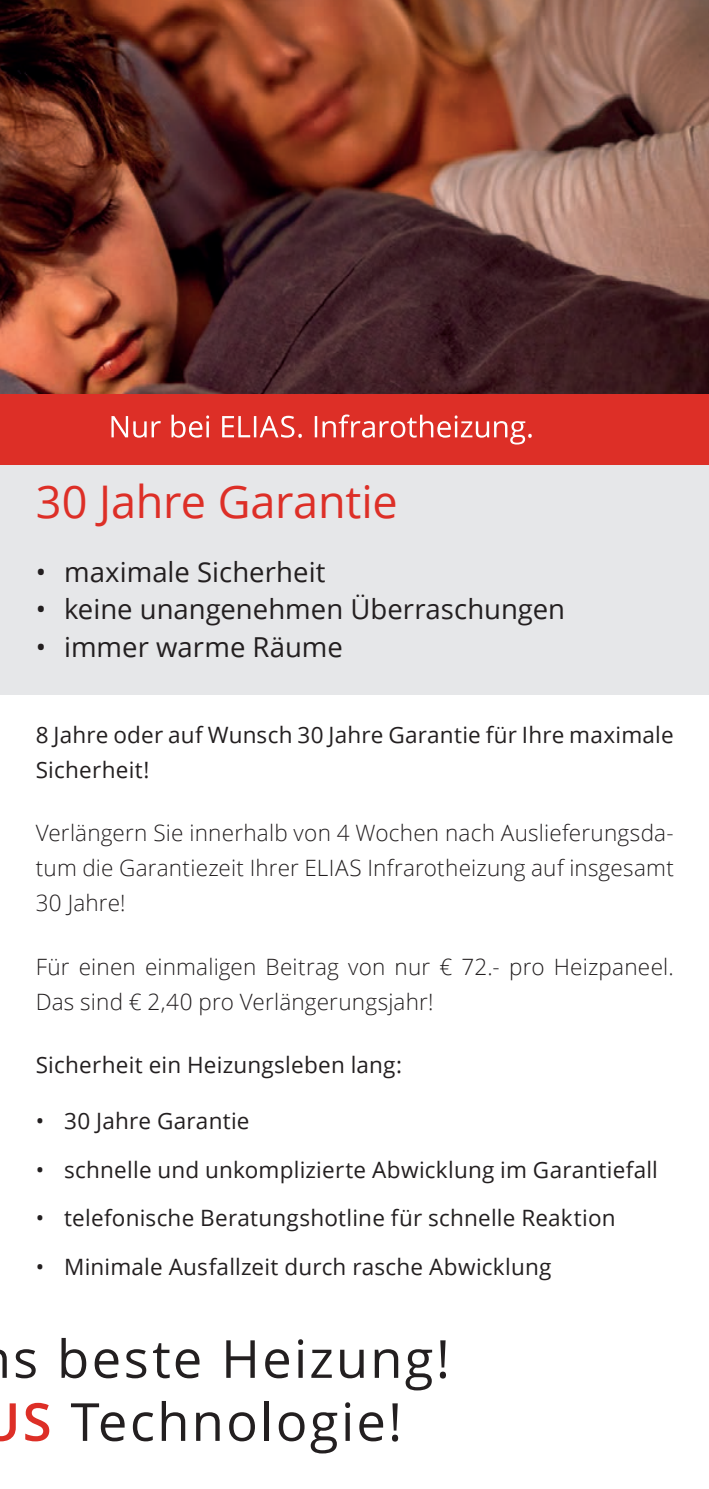
<style>
.page{position:relative;width:709px;height:1489px;background:#fff}
.page>*{position:absolute;margin:0;border:0;box-sizing:border-box;transform-origin:0 0}
.t1{font:52.5px/63px "Open Sans";letter-spacing:.045em;color:#231f20}
.t2{font:45px "Open Sans";letter-spacing:-.005em;color:#dd2f27}
.t3{font:27.5px "Open Sans";color:#231f20}
.t4{font:22.5px/35px "Open Sans";letter-spacing:.01em;color:#231f20}
.t5{font:300 22.5px/35px "Open Sans";letter-spacing:.01em;color:#231f20;text-align:justify}
.s1{font-weight:600;color:#dd2f27}
</style>
<div class="page">
<div style="left:0;top:392px;width:709px;height:302px;background:#e6e7e9"></div>
<img style="left:0;top:0;width:708px;height:393px">
<hr style="left:708px;top:0;width:1px;height:1488px;background:#fff">
<div style="left:0;top:393px;width:709px;height:71px;background:#dd2f27"></div>
<svg style="left:111px;top:414px;width:420px;height:30px"></svg>
<h2 class="t2" style="left:36px;top:470px;width:363px">30 Jahre Garantie</h2>
<p class="t3" style="left:36px;top:552px;width:291px">• maximale Sicherheit</p>
<p class="t3" style="left:36px;top:589px;width:531px">• keine unangenehmen Überraschungen</p>
<p class="t3" style="left:36px;top:627px;width:309px">• immer warme Räume</p>
<p class="t4" style="left:36px;top:716px;width:639px">8 Jahre oder auf Wunsch 30 Jahre Garantie für Ihre maximale<br>Sicherheit!</p>
<p class="t5" style="left:36px;top:815px;width:639px">Verlängern Sie innerhalb von 4 Wochen nach Auslieferungsda&shy;tum die Garantiezeit Ihrer ELIAS Infrarotheizung auf insgesamt 30 Jahre!</p>
<p class="t5" style="left:36px;top:948px;width:639px">Für einen einmaligen Beitrag von nur € 72.- pro Heizpaneel.<br>Das sind € 2,40 pro Verlängerungsjahr!</p>
<p class="t4" style="left:36px;top:1046px;width:368px">Sicherheit ein Heizungsleben lang:</p>
<p class="t4" style="left:36px;top:1102px;width:215px">• 30 Jahre Garantie</p>
<p class="t4" style="left:36px;top:1151px;width:623px">• schnelle und unkomplizierte Abwicklung im Garantiefall</p>
<p class="t4" style="left:36px;top:1200px;width:581px">• telefonische Beratungshotline für schnelle Reaktion</p>
<p class="t4" style="left:36px;top:1248px;width:517px">• Minimale Ausfallzeit durch rasche Abwicklung</p>
<h1 class="t1" style="left:-19px;top:1325px;width:470px;text-indent:32px">s beste Heizung!<br><span class="s1">US</span> Technologie!</h1>
</div>
